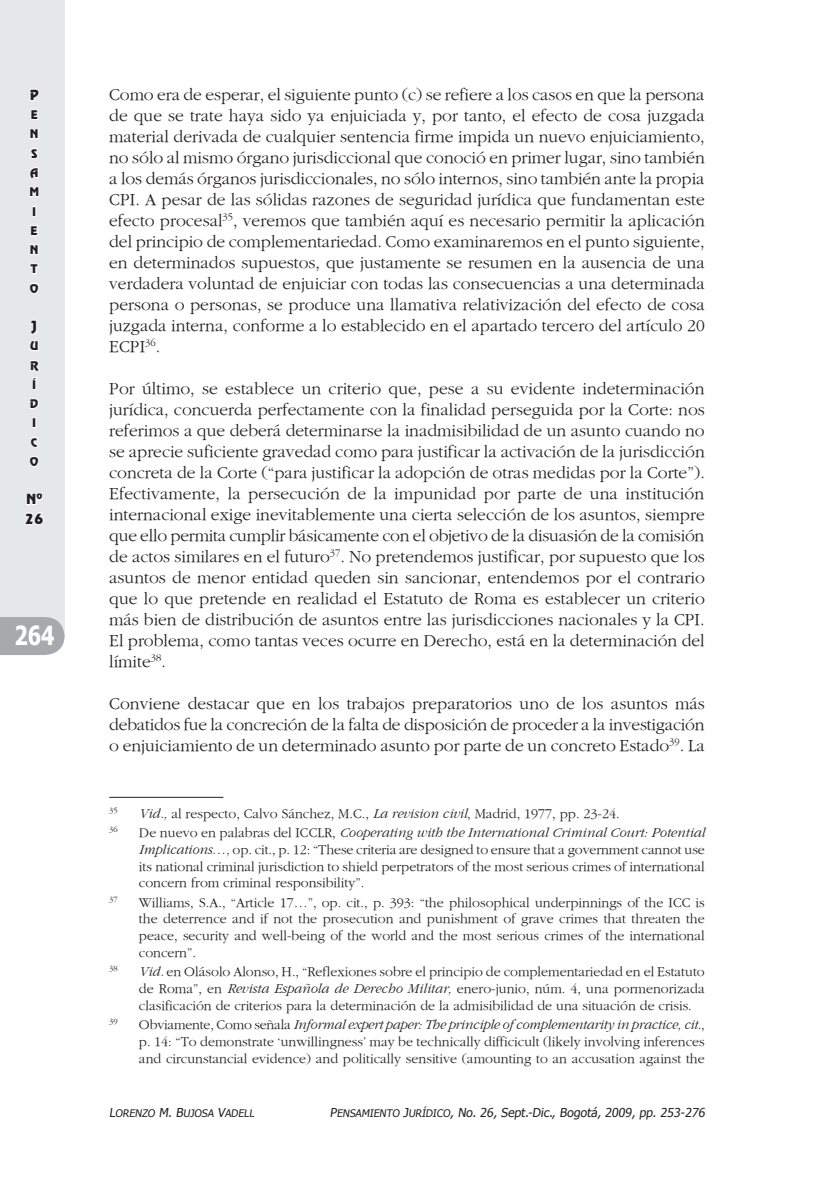
<style>
.page{position:relative;width:819px;height:1191px;background:#fff}
.page>*{position:absolute;margin:0;border:0;box-sizing:border-box;transform-origin:0 0}
.t1{font:700 26.25px "Tahoma";color:#fff;scale:.8 1}
.t2{font:17.5px/21px "Gourmand";color:#231f20;text-align:justify}
.t3{font:14px/16.8px "Gourmand";color:#231f20;text-align:justify}
.t4{font:14px/19.2px "Revue BT Regular SC850";color:#231f20}
.t5{font:12.25px "Tahoma";color:#231f20}
.t6{font:11.9px/19.2px "Revue BT Regular SC850";color:#231f20}
.t7{font:10.33px "Tahoma SC850";color:#231f20}
.t8{font:8.4px "Gourmand";color:#231f20}
.s1{font-style:italic}
.s2{font-size:12.25px}
.s3{font-family:"Tahoma SC850"}
.s4{font-family:"Tahoma SC850";font-size:10.33px}
</style>
<div class="page">
<div style="left:0;top:0;width:64px;height:637px;background:#e6e7e9"></div>
<div style="left:0;top:617px;width:64px;height:38px;background:#a8a9ad"></div>
<svg style="left:29px;top:89px;width:10px;height:12px"></svg>
<svg style="left:31px;top:109px;width:8px;height:11px"></svg>
<svg style="left:30px;top:129px;width:9px;height:10px"></svg>
<svg style="left:30px;top:148px;width:8px;height:11px"></svg>
<svg style="left:29px;top:167px;width:10px;height:30px"></svg>
<div style="left:32px;top:206px;width:4px;height:10px;border:2px solid #fff"></div>
<svg style="left:30px;top:225px;width:9px;height:11px"></svg>
<svg style="left:30px;top:244px;width:9px;height:11px"></svg>
<svg style="left:30px;top:264px;width:9px;height:10px"></svg>
<svg style="left:29px;top:283px;width:10px;height:11px"></svg>
<svg style="left:29px;top:320px;width:10px;height:31px"></svg>
<svg style="left:30px;top:360px;width:10px;height:30px"></svg>
<svg style="left:29px;top:398px;width:10px;height:11px"></svg>
<div style="left:32px;top:418px;width:4px;height:10px;border:2px solid #fff"></div>
<svg style="left:30px;top:437px;width:8px;height:11px"></svg>
<svg style="left:29px;top:456px;width:10px;height:11px"></svg>
<svg style="left:25px;top:493px;width:19px;height:32px"></svg>
<hr style="left:109px;top:797px;width:114px;height:1px;background:#231f20">
<p class="t4" style="left:30px;top:85px;width:11px">P</p>
<p class="t6" style="left:29px;top:105px;width:11px">E<br>N<br>S<br>A<br>M<br>I<br>E<br>N<br>T<br>O</p>
<p class="t4" style="left:31px;top:316px;width:7px">J</p>
<p class="t6" style="left:30px;top:336px;width:10px">U<br>R<br>Í<br>D<br>I<br>C<br>O</p>
<p class="t4" style="left:25px;top:489px;width:20px">Nº<br>26</p>
<h1 class="t1" style="left:14px;top:617px;width:52px">264</h1>
<p class="t2" style="left:109px;top:84px;width:597px">Como era de esperar, el siguiente punto (c) se refiere a los casos en que la persona de que se trate haya sido ya enjuiciada y, por tanto, el efecto de cosa juzgada material derivada de cualquier sentencia firme impida un nuevo enjuiciamiento, no sólo al mismo órgano jurisdiccional que conoció en primer lugar, sino también a los demás órganos jurisdiccionales, no sólo internos, sino también ante la propia CPI. A pesar de las sólidas razones de seguridad jurídica que fundamentan este efecto procesal<sup>35</sup>, veremos que también aquí es necesario permitir la aplicación del principio de complementariedad. Como examinaremos en el punto siguiente, en determinados supuestos, que justamente se resumen en la ausencia de una verdadera voluntad de enjuiciar con todas las consecuencias a una determinada persona o personas, se produce una llamativa relativización del efecto de cosa juzgada interna, conforme a lo establecido en el apartado tercero del artículo 20<br>ECPI<sup>36</sup>.</p>
<p class="t2" style="left:109px;top:378px;width:597px">Por último, se establece un criterio que, pese a su evidente indeterminación jurídica, concuerda perfectamente con la finalidad perseguida por la Corte: nos referimos a que deberá determinarse la inadmisibilidad de un asunto cuando no se aprecie suficiente gravedad como para justificar la activación de la jurisdicción concreta de la Corte (“para justificar la adopción de otras medidas por la Corte”).<br>Efectivamente, la persecución de la impunidad por parte de una institución internacional exige inevitablemente una cierta selección de los asuntos, siempre que ello permita cumplir básicamente con el objetivo de la disuasión de la comisión de actos similares en el futuro<sup>37</sup>. No pretendemos justificar, por supuesto que los asuntos de menor entidad queden sin sancionar, entendemos por el contrario que lo que pretende en realidad el Estatuto de Roma es establecer un criterio más bien de distribución de asuntos entre las jurisdicciones nacionales y la CPI.<br>El problema, como tantas veces ocurre en Derecho, está en la determinación del límite<sup>38</sup>.</p>
<p class="t2" style="left:109px;top:693px;width:597px">Conviene destacar que en los trabajos preparatorios uno de los asuntos más debatidos fue la concreción de la falta de disposición de proceder a la investigación o enjuiciamiento de un determinado asunto por parte de un concreto Estado<sup>39</sup>. La</p>
<p class="t8" style="left:109px;top:805px;width:10px">35</p>
<p class="t3" style="left:139px;top:805px;width:482px"><span class="s1">Vid.,</span> al respecto, Calvo Sánchez, M.C., <span class="s1">La revision civil</span>, Madrid, 1977, pp. 23-24.</p>
<p class="t8" style="left:109px;top:824px;width:10px">36</p>
<p class="t3" style="left:139px;top:824px;width:567px">De nuevo en palabras del ICCLR, <span class="s1">Cooperating with the International Criminal Court: Potential Implications…,</span> op. cit., p. 12: “These criteria are designed to ensure that a government cannot use its national criminal jurisdiction to shield perpetrators of the most serious crimes of international concern from criminal responsibility”.</p>
<p class="t8" style="left:109px;top:894px;width:10px">37</p>
<p class="t3" style="left:139px;top:894px;width:567px">Williams, S.A., “Article 17…”, op. cit., p. 393: “the philosophical underpinnings of the ICC is the deterrence and if not the prosecution and punishment of grave crimes that threaten the peace, security and well-being of the world and the most serious crimes of the international concern”.</p>
<p class="t8" style="left:109px;top:964px;width:10px">38</p>
<p class="t3" style="left:139px;top:963px;width:567px"><span class="s1">Vid.</span> en Olásolo Alonso, H., “Reflexiones sobre el principio de complementariedad en el Estatuto de Roma”, en <span class="s1">Revista Española de Derecho Militar,</span> enero-junio, núm. 4, una pormenorizada clasificación de criterios para la determinación de la admisibilidad de una situación de crisis.</p>
<p class="t8" style="left:109px;top:1017px;width:10px">39</p>
<p class="t3" style="left:139px;top:1016px;width:567px">Obviamente, Como señala <span class="s1">Informal expert paper: The principle of complementarity in practice, cit</span>., p. 14: “To demonstrate ‘unwillingness’ may be technically difficicult (likely involving inferences and circunstancial evidence) and politically sensitive (amounting to an accusation against the</p>
<p class="t7" style="left:109px;top:1105px;width:148px"><span class="s2">L</span>ORENZO <span class="s2">M. B</span>UJOSA <span class="s2">V</span>ADELL</p>
<p class="t5" style="left:330px;top:1103px;width:378px"><span class="s3">P</span><span class="s4">ENSAM IENTO</span> <span class="s3">J</span><span class="s4">URÍDICO</span><span class="s3">,</span> No. 26, Sept.-Dic., Bogotá, 2009, pp. 253-276</p>
</div>
